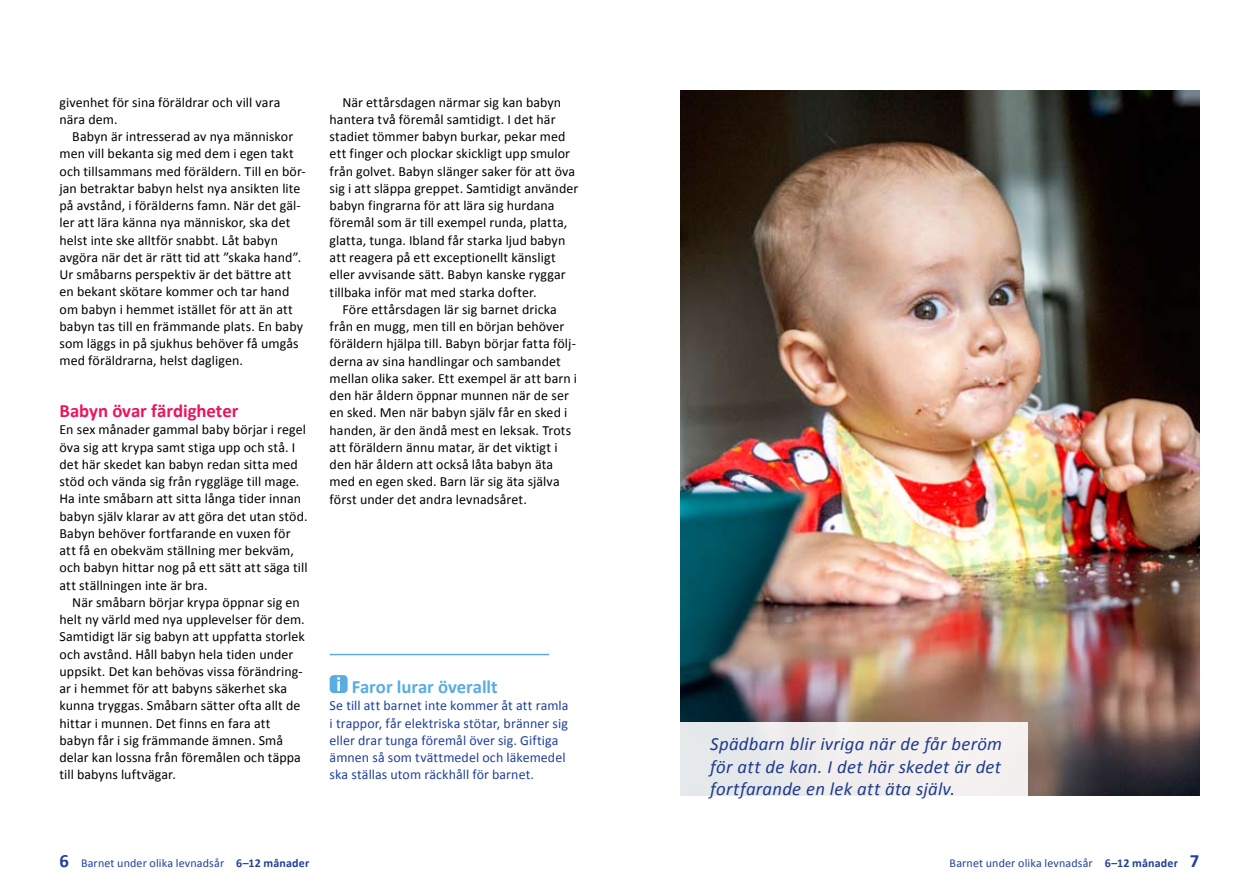
<style>
.page{position:relative;width:1259px;height:893px;background:#fff}
.page>*{position:absolute;margin:0;border:0;box-sizing:border-box;transform-origin:0 0}
.t1{font:italic 18.75px/22.5px "Calibri";letter-spacing:.015em;color:#21409a;text-align:justify}
.t2{font:700 18.75px "Calibri";letter-spacing:-.005em;color:#ed135d}
.t3{font:700 18.75px "Calibri";letter-spacing:-.005em;color:#5aade0}
.t4{font:13.95px/17.2px "Calibri";letter-spacing:.005em;color:#000}
.t5{font:13.95px/17.2px "Calibri";letter-spacing:.005em;color:#21409a}
.t6{font:12px "Calibri";letter-spacing:.01em;color:#21409a}
.s1{font-weight:700;font-size:18.75px}
.s2{font-weight:700}
</style>
<div class="page">
<img style="left:680px;top:90px;width:519px;height:705px">
<svg style="left:680px;top:722px;width:348px;height:74px;fill:#f0eeed"></svg>
<hr style="left:330px;top:654px;width:219px;height:1px;background:#5aade0">
<div style="left:330px;top:675px;width:18px;height:18px;background:#5aade0;border-radius:4px"></div>
<svg style="left:337px;top:677px;width:3px;height:14px"></svg>
<p class="t4" style="left:60px;top:93px;width:222px">givenhet för sina föräldrar och vill vara nära dem.</p>
<p class="t4" style="left:60px;top:127px;width:248px;text-indent:13px">Babyn är intresserad av nya människor men vill bekanta sig med dem i egen takt och tillsammans med föräldern. Till en bör&shy;jan betraktar babyn helst nya ansikten lite på avstånd, i förälderns famn. När det gäl&shy;ler att lära känna nya människor, ska det helst inte ske alltför snabbt. Låt babyn avgöra när det är rätt tid att ”skaka hand”.<br>U r småbarns perspektiv är det bättre att en bekant skötare kommer och tar hand om babyn i hemmet istället för att än att babyn tas till en främmande plats. En baby som läggs in på sjukhus behöver få umgås med föräldrarna, helst dagligen.</p>
<h1 class="t2" style="left:60px;top:399px;width:180px">Babyn övar färdigheter</h1>
<p class="t4" style="left:60px;top:420px;width:250px">En sex månader gammal baby börjar i regel öva sig att krypa samt stiga upp och stå. I det här skedet kan babyn redan sitta med stöd och vända sig från ryggläge till mage.<br>Ha inte småbarn att sitta långa tider innan babyn själv klarar av att göra det utan stöd.<br>Babyn behöver fortfarande en vuxen för att få en obekväm ställning mer bekväm, och babyn hittar nog på ett sätt att säga till att ställningen inte är bra.<br>När småbarn börjar krypa öppnar sig en helt ny värld med nya upplevelser för dem.<br>Samtidigt lär sig babyn att uppfatta storlek och avstånd. Håll babyn hela tiden under uppsikt. Det kan behövas vissa förändring&shy;ar i hemmet för att babyns säkerhet ska kunna tryggas. Småbarn sätter ofta allt de hittar i munnen. Det finns en fara att babyn får i sig främmande ämnen. Små delar kan lossna från föremålen och täppa till babyns luftvägar.</p>
<p class="t4" style="left:330px;top:93px;width:233px">När ettårsdagen närmar sig kan babyn</p>
<p class="t4" style="left:330px;top:110px;width:227px">hantera två föremål samtidigt. I det här</p>
<p class="t4" style="left:330px;top:127px;width:237px">stadiet tömmer babyn burkar, pekar med</p>
<p class="t4" style="left:330px;top:145px;width:242px">ett finger och plockar skickligt upp smulor</p>
<p class="t4" style="left:330px;top:162px;width:247px">från golvet. Babyn slänger saker för att öva</p>
<p class="t4" style="left:330px;top:179px;width:250px">sig i att släppa greppet. Samtidigt använder</p>
<p class="t4" style="left:330px;top:196px;width:226px">babyn fingrarna för att lära sig hurdana</p>
<p class="t4" style="left:330px;top:214px;width:239px">föremål som är till exempel runda, platta,</p>
<p class="t4" style="left:330px;top:231px;width:237px">glatta, tunga. I bland får starka ljud babyn</p>
<p class="t4" style="left:330px;top:248px;width:228px">att reagera på ett exceptionellt känsligt</p>
<p class="t4" style="left:330px;top:265px;width:238px">eller avvisande sätt. Babyn kanske ryggar</p>
<p class="t4" style="left:330px;top:283px;width:209px">tillbaka inför mat med starka dofter.</p>
<p class="t4" style="left:342px;top:300px;width:216px">Före ettårsdagen lär sig barnet dricka</p>
<p class="t4" style="left:330px;top:317px;width:236px">från en mugg, men till en början behöver</p>
<p class="t4" style="left:330px;top:334px;width:248px">föräldern hjälpa till. Babyn börjar fatta följ-</p>
<p class="t4" style="left:330px;top:352px;width:233px">derna av sina handlingar och sambandet</p>
<p class="t4" style="left:330px;top:369px;width:249px">mellan olika saker. Ett exempel är att barn i</p>
<p class="t4" style="left:330px;top:386px;width:241px">den här åldern öppnar munnen när de ser</p>
<p class="t4" style="left:330px;top:403px;width:239px">en sked. Men när babyn själv får en sked i</p>
<p class="t4" style="left:330px;top:421px;width:243px">handen, är den ändå mest en leksak. Trots</p>
<p class="t4" style="left:330px;top:438px;width:229px">att föräldern ännu matar, är det viktigt i</p>
<p class="t4" style="left:330px;top:455px;width:225px">den här åldern att också låta babyn äta</p>
<p class="t4" style="left:330px;top:472px;width:231px">med en egen sked. Barn lär sig äta själva</p>
<p class="t4" style="left:330px;top:490px;width:199px">först under det andra levnadsåret.</p>
<h1 class="t3" style="left:352px;top:675px;width:147px">Faror lurar överallt</h1>
<p class="t5" style="left:330px;top:696px;width:240px">Se till att barnet inte kommer åt att ramla i trappor, får elektriska stötar, bränner sig eller drar tunga föremål över sig. Giftiga ämnen så som tvättmedel och läkemedel ska ställas utom räckhåll för barnet.</p>
<h1 class="t1" style="left:710px;top:732px;width:293px">Spädbarn blir ivriga när de får beröm för att de kan. I det här skedet är det fortfarande en lek att äta själv.</h1>
<p class="t6" style="left:60px;top:856px;width:251px"><span class="s1">6</span> Barnet under olika levnadsår <span class="s2">6–12 månader</span></p>
<p class="t6" style="left:949px;top:856px;width:251px">Barnet under olika levnadsår <span class="s2">6–12 månader</span> <span class="s1">7</span></p>
</div>
